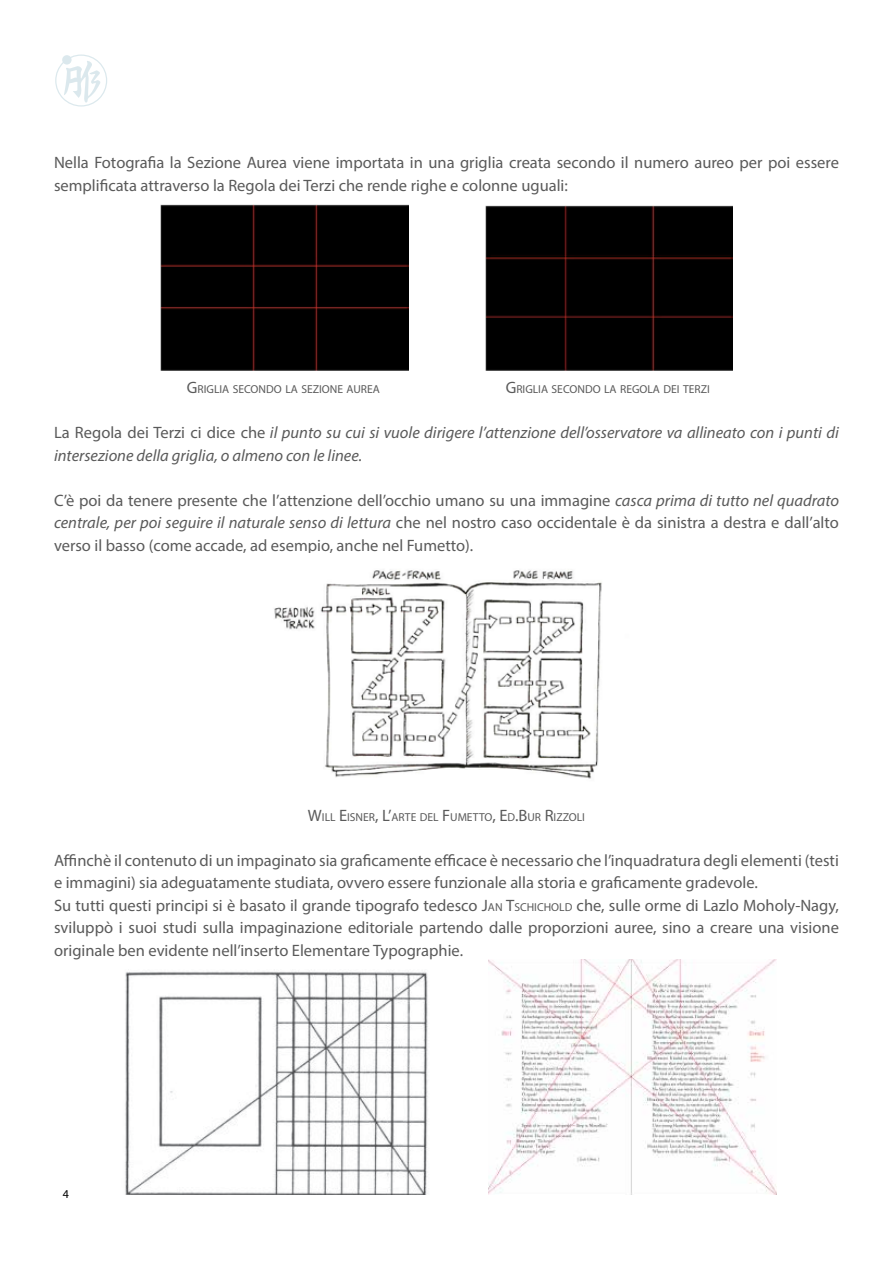
<style>
.page{position:relative;width:893px;height:1263px;background:#fff}
.page>*{position:absolute;margin:0;border:0;box-sizing:border-box;transform-origin:0 0}
.t1{font:16.5px/22.5px "Myriad Pro";color:#5a5a5a}
.t2{font:italic 16.5px/22.5px "Myriad Pro";color:#5a5a5a}
.t3{font:12px "Myriad Pro";color:#000}
.t4{font:11.55px "Myriad Pro";color:#5a5a5a}
.s1{font-size:16.5px}
.s2{font-style:normal}
.s3{font-style:italic}
.s4{font-style:inherit}
.s5{font-size:11.55px}
</style>
<div class="page">
<svg style="left:55px;top:54px;width:52px;height:53px"></svg>
<svg style="left:62px;top:55px;width:10px;height:10px"></svg>
<img style="left:161px;top:205px;width:248px;height:166px">
<img style="left:486px;top:206px;width:246px;height:165px">
<img style="left:274px;top:570px;width:328px;height:209px">
<img style="left:125px;top:971px;width:303px;height:224px">
<img style="left:489px;top:959px;width:288px;height:236px">
<p class="t1" style="left:54px;top:151px;width:786px">Nella Fotografia la Sezione Aurea viene importata in una griglia creata secondo il numero aureo per poi essere semplificata attraverso la Regola dei Terzi che rende righe e colonne uguali:</p>
<p class="t4" style="left:187px;top:382px;width:60px"><span class="s1">G</span>RIGLIA SECON</p>
<p class="t4" style="left:266px;top:382px;width:60px">DO LA SEZIONE</p>
<p class="t4" style="left:347px;top:382px;width:22px">AUREA</p>
<p class="t4" style="left:506px;top:382px;width:60px"><span class="s1">G</span>RIGLIA SECON</p>
<p class="t4" style="left:585px;top:382px;width:125px">DO LA REGOLA DEI TERZI</p>
<p class="t2" style="left:54px;top:421px;width:786px"><span class="s2">La Regola dei Terzi ci dice che</span> il punto su cui si vuole dirigere l’attenzione dell’osservatore va allineato con i punti di intersezione della griglia, o almeno con le linee.</p>
<p class="t1" style="left:54px;top:489px;width:786px;text-align:justify">C’è poi da tenere presente che l’attenzione dell’occhio umano su una immagine <span class="s3">casca prima di tutto nel quadrato centrale, per poi seguire il naturale senso di lettura</span> che nel nostro caso occidentale è da sinistra a destra e dall’alto verso il basso (come accade, ad esempio, anche nel Fumetto).</p>
<p class="t4" style="left:308px;top:810px;width:91px"><span class="s1">W</span>ILL <span class="s1">E</span>ISNER<span class="s1">, L’</span>ARTE</p>
<p class="t4" style="left:420px;top:810px;width:165px">DEL <span class="s1">F</span> UMETTO<span class="s1">, E</span>D<span class="s1">.B</span>UR <span class="s1">R</span>IZZOLI</p>
<p class="t1" style="left:54px;top:849px;width:786px">Affinchè il contenuto di un impaginato sia graficamente efficace è necessario che l’inquadratura degli elementi (testi e immagini) sia adeguatamente studiata, ovvero essere funzionale alla storia e graficamente gradevole.<br>Su tutti questi principi si è basato il grande tipografo tedesco <span class="s4">J</span><span class="s5">AN</span> <span class="s4">T</span><span class="s5">SCHICHOLD</span> che, sulle orme di Lazlo Moholy-Nagy, sviluppò i suoi studi sulla impaginazione editoriale partendo dalle proporzioni auree, sino a creare una visione originale ben evidente nell’inserto Elementare Typographie.</p>
<p class="t3" style="left:63px;top:1186px;width:8px">4</p>
</div>
